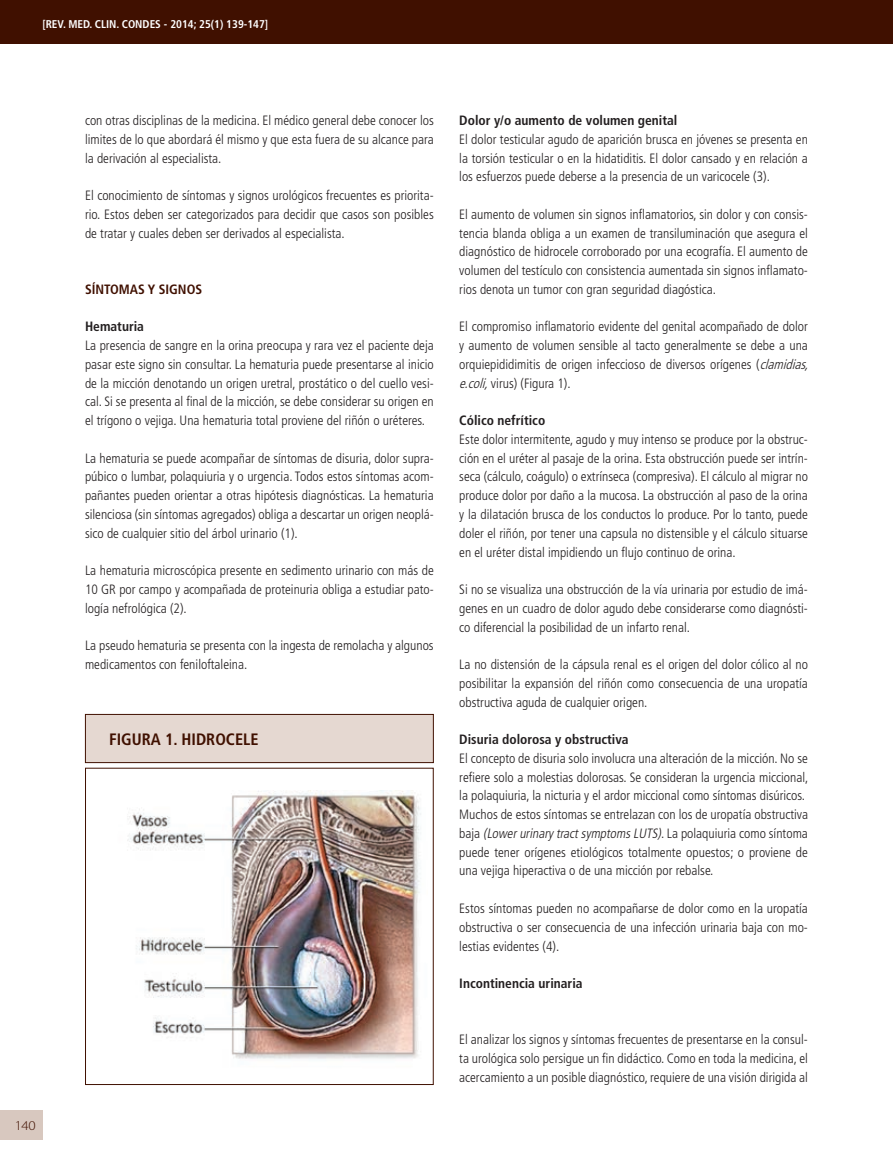
<style>
.page{position:relative;width:893px;height:1170px;background:#fff}
.page>*{position:absolute;margin:0;border:0;box-sizing:border-box;transform-origin:0 0}
.t1{font:700 condensed 16.5px "Frutiger";color:#401000}
.t2{font:300 condensed 13.5px/18.8px "Frutiger";color:#231f20;text-align:justify}
.t3{font:700 condensed 13.5px "Frutiger";color:#231f20}
.t4{font:700 condensed 13.5px "Frutiger";color:#401000}
.t5{font:300 13.5px "Myriad Pro";color:#401000;scale:1.1 1}
.t6{font:700 condensed 11.25px "Frutiger";color:#fff}
.s1{font-style:italic}
</style>
<div class="page">
<div style="left:0;top:1110px;width:43px;height:30px;background:#d8c8bf"></div>
<div style="left:0;top:0;width:893px;height:44px;background:#401000"></div>
<div style="left:85px;top:767px;width:349px;height:317px;border:1px solid #401000"></div>
<img style="left:127px;top:790px;width:294px;height:269px">
<div style="left:85px;top:714px;width:349px;height:49px;background:#e5d8d1;border:1px solid #401000"></div>
<p class="t6" style="left:42px;top:17px;width:227px">[REV. MED. CLIN. CONDES - 2014; 25(1) 139-147]</p>
<p class="t5" style="left:15px;top:1117px;width:21px">140</p>
<p class="t2" style="left:85px;top:111px;width:350px">con otras disciplinas de la medicina. El médico general debe conocer los limites de lo que abordará él mismo y que esta fuera de su alcance para la derivación al especialista.</p>
<p class="t2" style="left:85px;top:186px;width:350px">El conocimiento de síntomas y signos urológicos frecuentes es priorita&shy;rio. Estos deben ser categorizados para decidir que casos son posibles de tratar y cuales deben ser derivados al especialista.</p>
<p class="t4" style="left:85px;top:281px;width:44px">Síntomas</p>
<p class="t4" style="left:148px;top:281px;width:55px">y signos</p>
<p class="t3" style="left:85px;top:319px;width:61px">Hematuria</p>
<p class="t2" style="left:85px;top:336px;width:350px">La presencia de sangre en la orina preocupa y rara vez el paciente deja pasar este signo sin consultar. La hematuria puede presentarse al inicio de la micción denotando un origen uretral, prostático o del cuello vesi&shy;cal. Si se presenta al final de la micción, se debe considerar su origen en el trígono o vejiga. Una hematuria total proviene del riñón o uréteres.</p>
<p class="t2" style="left:85px;top:449px;width:350px">La hematuria se puede acompañar de síntomas de disuria, dolor supra&shy;púbico o lumbar, polaquiuria y o urgencia. Todos estos síntomas acom&shy;pañantes pueden orientar a otras hipótesis diagnósticas. La hematuria silenciosa (sin síntomas agregados) obliga a descartar un origen neoplá&shy;sico de cualquier sitio del árbol urinario (1).</p>
<p class="t2" style="left:85px;top:561px;width:350px">La hematuria microscópica presente en sedimento urinario con más de 10 GR por campo y acompañada de proteinuria obliga a estudiar pato&shy;logía nefrológica (2).</p>
<p class="t2" style="left:85px;top:636px;width:350px">La pseudo hematuria se presenta con la ingesta de remolacha y algunos medicamentos con feniloftaleina.</p>
<p class="t1" style="left:109px;top:729px;width:135px">FIGURA 1. hIdrocele</p>
<p class="t3" style="left:459px;top:112px;width:220px">Dolor y/o aumento de volumen genital</p>
<p class="t2" style="left:459px;top:130px;width:350px">El dolor testicular agudo de aparición brusca en jóvenes se presenta en la torsión testicular o en la hidatiditis. El dolor cansado y en relación a los esfuerzos puede deberse a la presencia de un varicocele (3).</p>
<p class="t2" style="left:459px;top:205px;width:350px">El aumento de volumen sin signos inflamatorios, sin dolor y con consis&shy;tencia blanda obliga a un examen de transiluminación que asegura el diagnóstico de hidrocele corroborado por una ecografía. El aumento de volumen del testículo con consistencia aumentada sin signos inflamato&shy;rios denota un tumor con gran seguridad diagóstica.</p>
<p class="t2" style="left:459px;top:317px;width:354px;text-align:left">El compromiso inflamatorio evidente del genital acompañado de dolor y aumento de volumen sensible al tacto generalmente se debe a una orquiepididimitis de origen infeccioso de diversos orígenes (<span class="s1">clamidias, e.coli,</span>virus) (Figura 1).</p>
<p class="t3" style="left:459px;top:412px;width:88px">Cólico nefrítico</p>
<p class="t2" style="left:459px;top:430px;width:350px">Este dolor intermitente, agudo y muy intenso se produce por la obstruc&shy;ción en el uréter al pasaje de la orina. Esta obstrucción puede ser intrín&shy;seca (cálculo, coágulo) o extrínseca (compresiva). El cálculo al migrar no produce dolor por daño a la mucosa. La obstrucción al paso de la orina y la dilatación brusca de los conductos lo produce. Por lo tanto, puede doler el riñón, por tener una capsula no distensible y el cálculo situarse en el uréter distal impidiendo un flujo continuo de orina.</p>
<p class="t2" style="left:459px;top:580px;width:350px">Si no se visualiza una obstrucción de la vía urinaria por estudio de imá&shy;genes en un cuadro de dolor agudo debe considerarse como diagnósti&shy;co diferencial la posibilidad de un infarto renal.</p>
<p class="t2" style="left:459px;top:655px;width:350px">La no distensión de la cápsula renal es el origen del dolor cólico al no posibilitar la expansión del riñón como consecuencia de una uropatía obstructiva aguda de cualquier origen.</p>
<p class="t3" style="left:459px;top:731px;width:171px">Disuria dolorosa y obstructiva</p>
<p class="t2" style="left:459px;top:749px;width:351px;text-align:left">El concepto de disuria solo involucra una alteración de la micción. No se refiere solo a molestias dolorosas. Se consideran la urgencia miccional, la polaquiuria, la nicturia y el ardor miccional como síntomas disúricos.<br>Muchos de estos síntomas se entrelazan con los de uropatía obstructiva b aj a <span class="s1">(LowerurinarytractsymptomsLUTS)</span>. L a p o l a q u i u r i a c o m o s í n t o m a puede tener orígenes etiológicos totalmente opuestos; o proviene de una vejiga hiperactiva o de una micción por rebalse.</p>
<p class="t2" style="left:459px;top:899px;width:350px">Estos síntomas pueden no acompañarse de dolor como en la uropatía obstructiva o ser consecuencia de una infección urinaria baja con mo&shy;lestias evidentes (4).</p>
<p class="t3" style="left:459px;top:975px;width:125px">Incontinencia urinaria</p>
<p class="t2" style="left:459px;top:1030px;width:350px">El analizar los signos y síntomas frecuentes de presentarse en la consul&shy;ta urológica solo persigue un fin didáctico. Como en toda la medicina, el acercamiento a un posible diagnóstico, requiere de una visión dirigida al</p>
</div>
